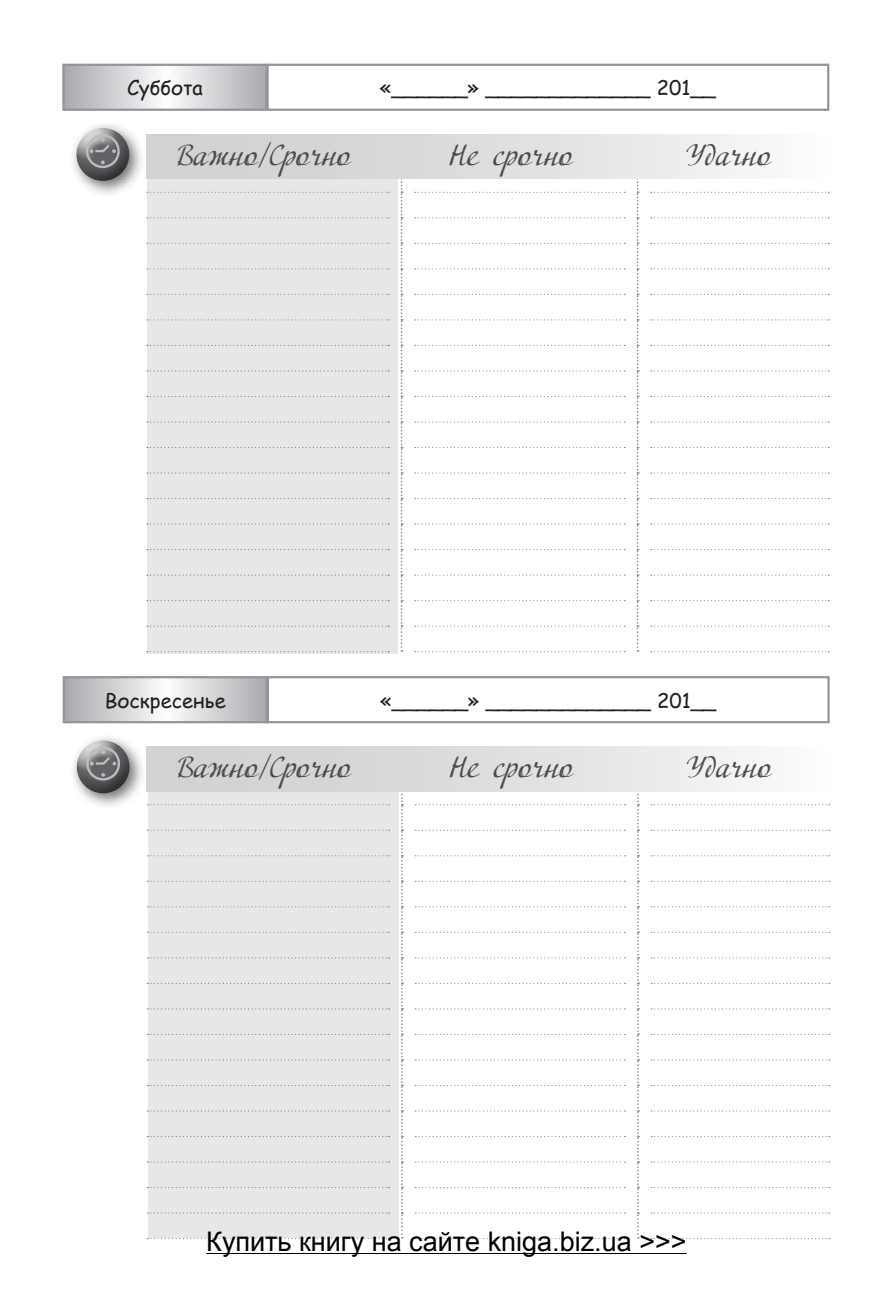
<style>
.page{position:relative;width:893px;height:1308px;background:#fff}
.page>*{position:absolute;margin:0;border:0;box-sizing:border-box;transform-origin:0 0}
.t1{font:29.25px "Adventure";color:#4b4c4d}
.t2{font:27px "Arial";color:#000}
.t3{font:20.25px "Comic Sans MS";color:#231f20}
</style>
<div class="page">
<div style="left:148px;top:176px;width:250px;height:478px;background:#e6e7e9"></div>
<svg style="left:147px;top:192px;width:242px;height:1px"></svg>
<svg style="left:147px;top:217px;width:242px;height:1px"></svg>
<svg style="left:147px;top:243px;width:242px;height:1px"></svg>
<svg style="left:147px;top:268px;width:242px;height:1px"></svg>
<svg style="left:147px;top:294px;width:242px;height:1px"></svg>
<svg style="left:147px;top:319px;width:242px;height:1px"></svg>
<svg style="left:147px;top:345px;width:242px;height:1px"></svg>
<svg style="left:147px;top:370px;width:242px;height:1px"></svg>
<svg style="left:147px;top:396px;width:242px;height:1px"></svg>
<svg style="left:147px;top:421px;width:242px;height:1px"></svg>
<svg style="left:147px;top:447px;width:242px;height:1px"></svg>
<svg style="left:147px;top:472px;width:242px;height:1px"></svg>
<svg style="left:147px;top:498px;width:242px;height:1px"></svg>
<svg style="left:147px;top:523px;width:242px;height:1px"></svg>
<svg style="left:147px;top:549px;width:242px;height:1px"></svg>
<svg style="left:147px;top:574px;width:242px;height:1px"></svg>
<svg style="left:147px;top:600px;width:242px;height:1px"></svg>
<svg style="left:147px;top:625px;width:242px;height:2px"></svg>
<svg style="left:147px;top:651px;width:242px;height:1px"></svg>
<svg style="left:415px;top:192px;width:210px;height:1px"></svg>
<svg style="left:651px;top:192px;width:178px;height:1px"></svg>
<svg style="left:415px;top:217px;width:210px;height:1px"></svg>
<svg style="left:651px;top:217px;width:178px;height:1px"></svg>
<svg style="left:415px;top:243px;width:210px;height:1px"></svg>
<svg style="left:651px;top:243px;width:178px;height:1px"></svg>
<svg style="left:415px;top:268px;width:210px;height:1px"></svg>
<svg style="left:651px;top:268px;width:178px;height:1px"></svg>
<svg style="left:415px;top:294px;width:210px;height:1px"></svg>
<svg style="left:651px;top:294px;width:178px;height:1px"></svg>
<svg style="left:415px;top:319px;width:210px;height:1px"></svg>
<svg style="left:651px;top:319px;width:178px;height:1px"></svg>
<svg style="left:415px;top:345px;width:210px;height:1px"></svg>
<svg style="left:651px;top:345px;width:178px;height:1px"></svg>
<svg style="left:415px;top:370px;width:210px;height:1px"></svg>
<svg style="left:651px;top:370px;width:178px;height:1px"></svg>
<svg style="left:415px;top:396px;width:210px;height:1px"></svg>
<svg style="left:651px;top:396px;width:178px;height:1px"></svg>
<svg style="left:415px;top:421px;width:210px;height:1px"></svg>
<svg style="left:651px;top:421px;width:178px;height:1px"></svg>
<svg style="left:415px;top:447px;width:210px;height:1px"></svg>
<svg style="left:651px;top:447px;width:178px;height:1px"></svg>
<svg style="left:415px;top:472px;width:210px;height:1px"></svg>
<svg style="left:651px;top:472px;width:178px;height:1px"></svg>
<svg style="left:415px;top:498px;width:210px;height:1px"></svg>
<svg style="left:651px;top:498px;width:178px;height:1px"></svg>
<svg style="left:415px;top:523px;width:210px;height:1px"></svg>
<svg style="left:651px;top:523px;width:178px;height:1px"></svg>
<svg style="left:415px;top:549px;width:210px;height:1px"></svg>
<svg style="left:651px;top:549px;width:178px;height:1px"></svg>
<svg style="left:415px;top:574px;width:210px;height:1px"></svg>
<svg style="left:651px;top:574px;width:178px;height:1px"></svg>
<svg style="left:415px;top:600px;width:210px;height:1px"></svg>
<svg style="left:651px;top:600px;width:178px;height:1px"></svg>
<svg style="left:415px;top:625px;width:210px;height:2px"></svg>
<svg style="left:651px;top:625px;width:178px;height:2px"></svg>
<svg style="left:415px;top:651px;width:210px;height:1px"></svg>
<svg style="left:651px;top:651px;width:178px;height:1px"></svg>
<svg style="left:401px;top:179px;width:2px;height:472px"></svg>
<svg style="left:637px;top:179px;width:1px;height:472px"></svg>
<div style="left:266px;top:64px;width:563px;height:47px;border:2px solid #939598"></div>
<div style="left:146px;top:134px;width:683px;height:45px;background:linear-gradient(to right,#cacbce,#f7f7f8)"></div>
<svg style="left:65px;top:67px;width:200px;height:41px"></svg>
<div style="left:62px;top:64px;width:206px;height:47px;border:2px solid #939598"></div>
<div style="left:69px;top:121px;width:77px;height:77px;background:#231f20;opacity:.64"></div>
<div style="left:76px;top:127px;width:56px;height:33px;background:#fff;opacity:.75"></div>
<div style="left:76px;top:130px;width:56px;height:54px;background:#231f20;opacity:.75"></div>
<svg style="left:86px;top:134px;width:34px;height:34px"></svg>
<div style="left:148px;top:788px;width:250px;height:449px;background:#e6e7e9"></div>
<svg style="left:147px;top:804px;width:243px;height:1px"></svg>
<svg style="left:147px;top:829px;width:243px;height:2px"></svg>
<svg style="left:147px;top:855px;width:243px;height:1px"></svg>
<svg style="left:147px;top:880px;width:243px;height:2px"></svg>
<svg style="left:147px;top:906px;width:243px;height:1px"></svg>
<svg style="left:147px;top:931px;width:243px;height:2px"></svg>
<svg style="left:147px;top:957px;width:243px;height:1px"></svg>
<svg style="left:147px;top:982px;width:243px;height:2px"></svg>
<svg style="left:147px;top:1008px;width:243px;height:1px"></svg>
<svg style="left:147px;top:1033px;width:243px;height:2px"></svg>
<svg style="left:147px;top:1059px;width:243px;height:1px"></svg>
<svg style="left:147px;top:1085px;width:243px;height:1px"></svg>
<svg style="left:147px;top:1110px;width:243px;height:1px"></svg>
<svg style="left:147px;top:1136px;width:243px;height:1px"></svg>
<svg style="left:147px;top:1161px;width:243px;height:1px"></svg>
<svg style="left:147px;top:1187px;width:243px;height:1px"></svg>
<svg style="left:147px;top:1212px;width:243px;height:1px"></svg>
<svg style="left:147px;top:1238px;width:243px;height:1px"></svg>
<svg style="left:415px;top:804px;width:211px;height:1px"></svg>
<svg style="left:651px;top:804px;width:179px;height:1px"></svg>
<svg style="left:415px;top:829px;width:211px;height:2px"></svg>
<svg style="left:651px;top:829px;width:179px;height:2px"></svg>
<svg style="left:415px;top:855px;width:211px;height:1px"></svg>
<svg style="left:651px;top:855px;width:179px;height:1px"></svg>
<svg style="left:415px;top:880px;width:211px;height:2px"></svg>
<svg style="left:651px;top:880px;width:179px;height:2px"></svg>
<svg style="left:415px;top:906px;width:211px;height:1px"></svg>
<svg style="left:651px;top:906px;width:179px;height:1px"></svg>
<svg style="left:415px;top:931px;width:211px;height:2px"></svg>
<svg style="left:651px;top:931px;width:179px;height:2px"></svg>
<svg style="left:415px;top:957px;width:211px;height:1px"></svg>
<svg style="left:651px;top:957px;width:179px;height:1px"></svg>
<svg style="left:415px;top:982px;width:211px;height:2px"></svg>
<svg style="left:651px;top:982px;width:179px;height:2px"></svg>
<svg style="left:415px;top:1008px;width:211px;height:1px"></svg>
<svg style="left:651px;top:1008px;width:179px;height:1px"></svg>
<svg style="left:415px;top:1033px;width:211px;height:2px"></svg>
<svg style="left:651px;top:1033px;width:179px;height:2px"></svg>
<svg style="left:415px;top:1059px;width:211px;height:1px"></svg>
<svg style="left:651px;top:1059px;width:179px;height:1px"></svg>
<svg style="left:415px;top:1085px;width:211px;height:1px"></svg>
<svg style="left:651px;top:1085px;width:179px;height:1px"></svg>
<svg style="left:415px;top:1110px;width:211px;height:1px"></svg>
<svg style="left:651px;top:1110px;width:179px;height:1px"></svg>
<svg style="left:415px;top:1136px;width:211px;height:1px"></svg>
<svg style="left:651px;top:1136px;width:179px;height:1px"></svg>
<svg style="left:415px;top:1161px;width:211px;height:1px"></svg>
<svg style="left:651px;top:1161px;width:179px;height:1px"></svg>
<svg style="left:415px;top:1187px;width:211px;height:1px"></svg>
<svg style="left:651px;top:1187px;width:179px;height:1px"></svg>
<svg style="left:415px;top:1212px;width:211px;height:1px"></svg>
<svg style="left:651px;top:1212px;width:179px;height:1px"></svg>
<svg style="left:415px;top:1238px;width:211px;height:1px"></svg>
<svg style="left:651px;top:1238px;width:179px;height:1px"></svg>
<svg style="left:401px;top:791px;width:2px;height:447px"></svg>
<svg style="left:637px;top:791px;width:2px;height:447px"></svg>
<div style="left:267px;top:676px;width:563px;height:47px;border:2px solid #939598"></div>
<div style="left:147px;top:746px;width:682px;height:45px;background:linear-gradient(to right,#cacbce,#f7f7f8)"></div>
<svg style="left:66px;top:679px;width:199px;height:41px"></svg>
<div style="left:63px;top:676px;width:205px;height:47px;border:2px solid #939598"></div>
<div style="left:70px;top:733px;width:76px;height:77px;background:#231f20;opacity:.64"></div>
<div style="left:76px;top:740px;width:56px;height:32px;background:#fff;opacity:.75"></div>
<div style="left:76px;top:742px;width:56px;height:54px;background:#231f20;opacity:.75"></div>
<svg style="left:86px;top:746px;width:34px;height:34px"></svg>
<hr style="left:206px;top:1253px;width:481px;height:1px;background:#000">
<p class="t3" style="left:127px;top:73px;width:77px">Суббота</p>
<p class="t3" style="left:380px;top:73px;width:337px">«______» _____________ 201__</p>
<h1 class="t1" style="left:176px;top:138px;width:176px">Важно/Срочно</h1>
<h1 class="t1" style="left:450px;top:138px;width:124px">Не срочно</h1>
<h1 class="t1" style="left:686px;top:138px;width:86px">Удачно</h1>
<p class="t3" style="left:105px;top:685px;width:122px">Воскресенье</p>
<p class="t3" style="left:380px;top:685px;width:337px">«______» _____________ 201__</p>
<h1 class="t1" style="left:176px;top:750px;width:176px">Важно/Срочно</h1>
<h1 class="t1" style="left:450px;top:750px;width:124px">Не срочно</h1>
<h1 class="t1" style="left:686px;top:750px;width:86px">Удачно</h1>
<h2 class="t2" style="left:206px;top:1223px;width:482px">Купить книгу на сайте kniga.biz.ua &gt;&gt;&gt;</h2>
</div>
